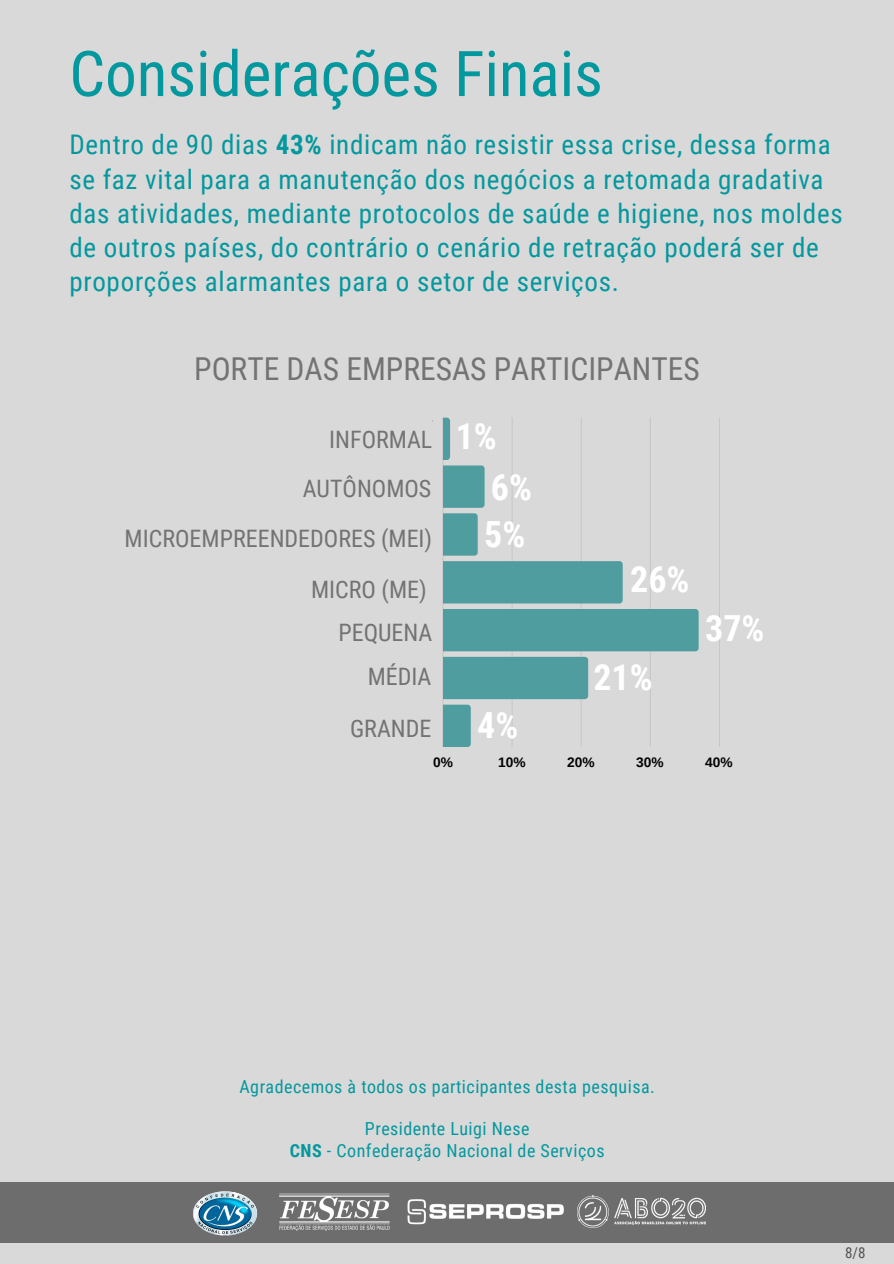
<style>
.page{position:relative;width:894px;height:1264px;background:#fff}
.page>*{position:absolute;margin:0;border:0;box-sizing:border-box;transform-origin:0 0}
.t1{font:63px "Roboto Condensed";color:#03989e}
.t2{font:700 36px "Roboto Condensed";color:#fff}
.t3{font:31.5px "Roboto Condensed";color:#737373}
.t4{font:27px/34.2px "Roboto Condensed";letter-spacing:.025em;color:#03989e}
.t5{font:24px/44.5px "Roboto Condensed";color:#737373;text-align:right}
.t6{font:18px/21.3px "Roboto Condensed";letter-spacing:.025em;color:#03989e;text-align:center}
.t7{font:15px "Roboto Condensed";color:#545454}
.t8{font:700 13.65px "Arimo";color:#000}
.t9{font:3.75px "Liberation Serif";color:#000}
.s1{font-weight:700}
</style>
<div class="page">
<div style="left:0;top:0;width:893px;height:1263px;background:#d9d9d9"></div>
<div style="left:0;top:1182px;width:893px;height:61px;background:#6d6d6d"></div>
<img style="left:193px;top:1191px;width:64px;height:45px">
<img style="left:577px;top:1195px;width:128px;height:33px">
<img style="left:407px;top:1199px;width:157px;height:25px">
<img style="left:279px;top:1193px;width:111px;height:38px">
<hr style="left:442px;top:417px;width:1px;height:330px;background:#000">
<hr style="left:511px;top:417px;width:1px;height:330px;background:#000">
<hr style="left:580px;top:417px;width:1px;height:330px;background:#000">
<hr style="left:649px;top:417px;width:1px;height:330px;background:#000">
<hr style="left:718px;top:417px;width:1px;height:330px;background:#000">
<svg style="left:443px;top:417px;width:41px;height:138px"></svg>
<div style="left:443px;top:561px;width:179px;height:42px;background:#4f9d9e"></div>
<div style="left:443px;top:609px;width:255px;height:42px;background:#4f9d9e"></div>
<svg style="left:443px;top:657px;width:145px;height:90px"></svg>
<h1 class="t1" style="left:69px;top:38px;width:535px">Considerações Finais</h1>
<p class="t4" style="left:69px;top:128px;width:774px">Dentro de 90 dias <span class="s1">43%</span> indicam não resistir essa crise, dessa forma se faz vital para a manutenção dos negócios a retomada gradativa das atividades, mediante protocolos de saúde e higiene, nos moldes de outros países, do contrário o cenário de retração poderá ser de proporções alarmantes para o setor de serviços.</p>
<p class="t3" style="left:194px;top:350px;width:507px">PORTE DAS EMPRESAS PARTICIPANTES</p>
<p class="t9" style="left:432px;top:417px;width:2px">,</p>
<p class="t5" style="left:329px;top:417px;width:104px">INFORMAL</p>
<p class="t5" style="left:303px;top:467px;width:130px">AUTÔNOMOS</p>
<p class="t5" style="left:125px;top:516px;width:309px">MICROEMPREENDEDORES (MEI)</p>
<p class="t5" style="left:311px;top:567px;width:117px">MICRO (ME)</p>
<p class="t5" style="left:338px;top:610px;width:95px">PEQUENA<br>MÉDIA</p>
<p class="t5" style="left:350px;top:706px;width:83px">GRANDE</p>
<h2 class="t2" style="left:455px;top:416px;width:43px">1%</h2>
<h2 class="t2" style="left:491px;top:467px;width:43px">6%</h2>
<h2 class="t2" style="left:484px;top:513px;width:43px">5%</h2>
<h2 class="t2" style="left:477px;top:704px;width:43px">4%</h2>
<h2 class="t2" style="left:630px;top:559px;width:61px">26%</h2>
<h2 class="t2" style="left:593px;top:656px;width:61px">21%</h2>
<h2 class="t2" style="left:705px;top:608px;width:61px">37%</h2>
<p class="t8" style="left:433px;top:754px;width:21px">0%</p>
<p class="t8" style="left:498px;top:754px;width:29px">10%</p>
<p class="t8" style="left:567px;top:754px;width:29px">20%</p>
<p class="t8" style="left:636px;top:754px;width:29px">30%</p>
<p class="t8" style="left:705px;top:754px;width:29px">40%</p>
<p class="t6" style="left:239px;top:1075px;width:417px">Agradecemos à todos os participantes desta pesquisa.</p>
<p class="t6" style="left:290px;top:1118px;width:316px">Presidente Luigi Nese<br><span class="s1">CNS</span> - Confederação Nacional de Serviços</p>
<p class="t7" style="left:844px;top:1243px;width:22px">8/8</p>
</div>
